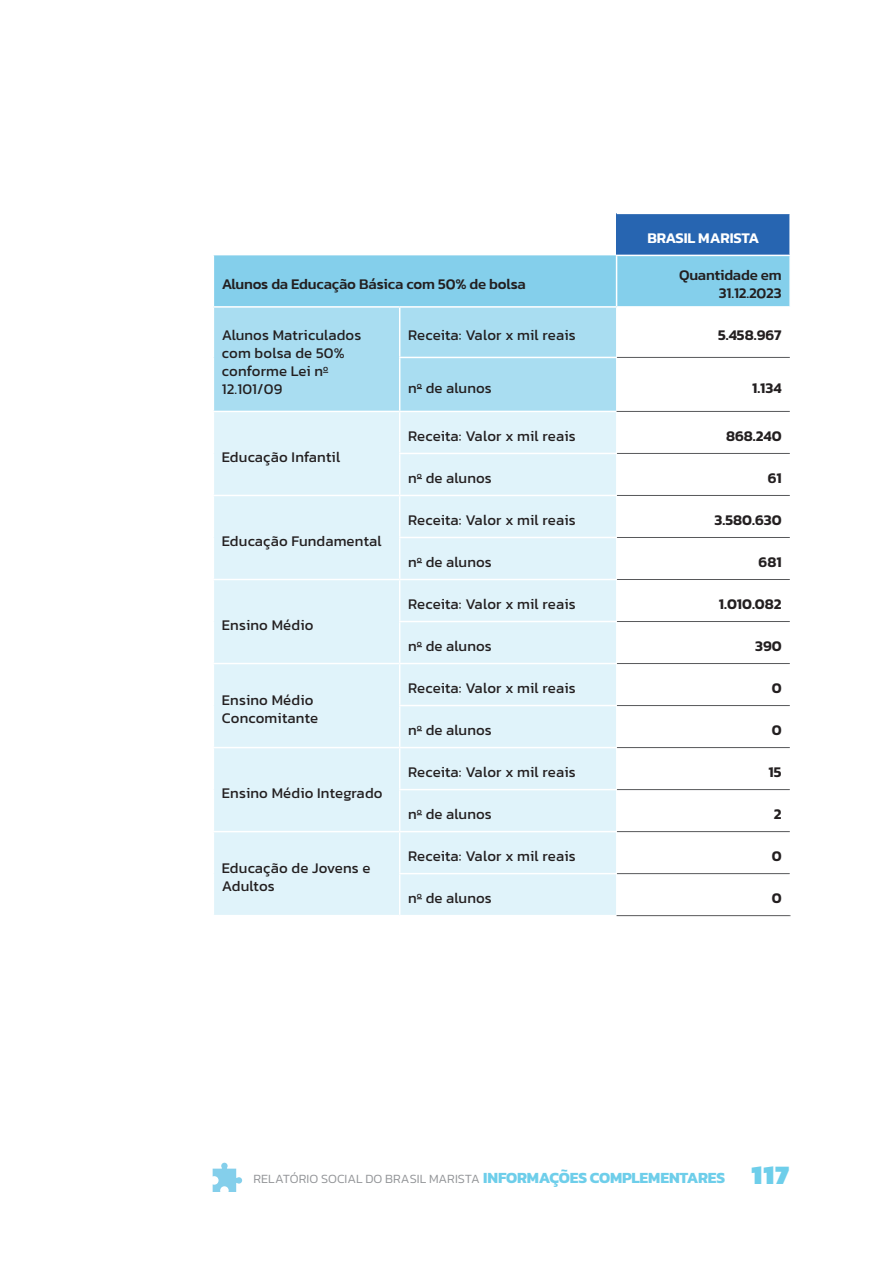
<style>
.page{position:relative;width:893px;height:1263px;background:#fff}
.page>*{position:absolute;margin:0;border:0;box-sizing:border-box;transform-origin:0 0}
.t1{font:15px/18px "Kanit";letter-spacing:.01em;color:#231f20}
.t2{font:500 15px/18px "Kanit";letter-spacing:-.01em;color:#231f20;text-align:right}
.t3{font:600 15px "Kanit";color:#231f20}
.t4{font:600 15px "Kanit";letter-spacing:-.01em;color:#fff}
.t5{font:300 12.75px "Kanit";color:#939598}
.s1{font-weight:700;font-size:15.75px;color:#6eceea}
.s2{font-weight:900;font-size:27px;color:#6eceea}
</style>
<div class="page">
<svg style="left:213px;top:1163px;width:29px;height:29px"></svg>
<div style="left:617px;top:213px;width:173px;height:42px;background:#2765b1"></div>
<div style="left:214px;top:412px;width:402px;height:503px;background:#e0f3fa"></div>
<hr style="left:789px;top:214px;width:2px;height:41px;background:#fff">
<hr style="left:399px;top:453px;width:217px;height:1px;background:#fff">
<hr style="left:213px;top:495px;width:187px;height:1px;background:#fff">
<hr style="left:400px;top:495px;width:216px;height:1px;background:#fff">
<hr style="left:399px;top:537px;width:217px;height:1px;background:#fff">
<hr style="left:213px;top:579px;width:187px;height:1px;background:#fff">
<hr style="left:400px;top:579px;width:216px;height:1px;background:#fff">
<hr style="left:399px;top:621px;width:217px;height:1px;background:#fff">
<hr style="left:213px;top:663px;width:187px;height:1px;background:#fff">
<hr style="left:400px;top:663px;width:216px;height:1px;background:#fff">
<hr style="left:399px;top:705px;width:217px;height:1px;background:#fff">
<hr style="left:213px;top:747px;width:187px;height:1px;background:#fff">
<hr style="left:400px;top:747px;width:216px;height:1px;background:#fff">
<hr style="left:399px;top:789px;width:217px;height:1px;background:#fff">
<hr style="left:213px;top:831px;width:187px;height:1px;background:#fff">
<hr style="left:400px;top:831px;width:216px;height:1px;background:#fff">
<hr style="left:399px;top:873px;width:217px;height:1px;background:#fff">
<hr style="left:399px;top:412px;width:1px;height:41px;background:#fff">
<hr style="left:399px;top:454px;width:1px;height:41px;background:#fff">
<hr style="left:399px;top:496px;width:1px;height:41px;background:#fff">
<hr style="left:399px;top:538px;width:1px;height:41px;background:#fff">
<hr style="left:399px;top:580px;width:1px;height:41px;background:#fff">
<hr style="left:399px;top:622px;width:1px;height:41px;background:#fff">
<hr style="left:399px;top:664px;width:1px;height:41px;background:#fff">
<hr style="left:399px;top:706px;width:1px;height:41px;background:#fff">
<hr style="left:399px;top:748px;width:1px;height:41px;background:#fff">
<hr style="left:399px;top:790px;width:1px;height:41px;background:#fff">
<hr style="left:399px;top:832px;width:1px;height:41px;background:#fff">
<hr style="left:399px;top:874px;width:1px;height:41px;background:#fff">
<hr style="left:617px;top:213px;width:174px;height:1px;background:#fff">
<hr style="left:617px;top:411px;width:173px;height:1px;background:#57585a">
<hr style="left:617px;top:453px;width:173px;height:1px;background:#57585a">
<hr style="left:617px;top:495px;width:173px;height:1px;background:#57585a">
<hr style="left:617px;top:537px;width:173px;height:1px;background:#57585a">
<hr style="left:617px;top:579px;width:173px;height:1px;background:#57585a">
<hr style="left:617px;top:621px;width:173px;height:1px;background:#57585a">
<hr style="left:617px;top:663px;width:173px;height:1px;background:#57585a">
<hr style="left:617px;top:705px;width:173px;height:1px;background:#57585a">
<hr style="left:617px;top:747px;width:173px;height:1px;background:#57585a">
<hr style="left:617px;top:789px;width:173px;height:1px;background:#57585a">
<hr style="left:617px;top:831px;width:173px;height:1px;background:#57585a">
<hr style="left:617px;top:873px;width:173px;height:1px;background:#57585a">
<hr style="left:617px;top:915px;width:173px;height:1px;background:#57585a">
<svg style="left:213px;top:255px;width:577px;height:156px"></svg>
<p class="t4" style="left:647px;top:226px;width:114px">BRASIL MARISTA</p>
<p class="t2" style="left:222px;top:275px;width:306px">Alunos da Educação Básica com 50% de bolsa</p>
<p class="t2" style="left:679px;top:266px;width:104px">Quantidade em<br>31.12.2023</p>
<p class="t1" style="left:222px;top:326px;width:141px">Alunos Matriculados com bolsa de 50% conforme Lei n<sup>o<br></sup>12.101/09</p>
<p class="t1" style="left:408px;top:326px;width:169px">Receita: Valor x mil reais</p>
<p class="t3" style="left:718px;top:324px;width:65px">5.458.967</p>
<p class="t1" style="left:408px;top:378px;width:85px">n<sup>o</sup> de alunos</p>
<p class="t3" style="left:752px;top:376px;width:31px">1.134</p>
<p class="t1" style="left:222px;top:447px;width:120px">Educação Infantil</p>
<p class="t1" style="left:222px;top:531px;width:161px">Educação Fundamental</p>
<p class="t1" style="left:222px;top:615px;width:93px">Ensino Médio</p>
<p class="t1" style="left:222px;top:690px;width:98px">Ensino Médio<br>Concomitante</p>
<p class="t1" style="left:222px;top:783px;width:162px">Ensino Médio Integrado</p>
<p class="t1" style="left:222px;top:858px;width:150px">Educação de Jovens e<br>Adultos</p>
<p class="t1" style="left:408px;top:426px;width:169px">Receita: Valor x mil reais</p>
<p class="t3" style="left:726px;top:424px;width:57px">868.240</p>
<p class="t1" style="left:408px;top:468px;width:85px">n<sup>o</sup> de alunos</p>
<p class="t3" style="left:768px;top:466px;width:15px">61</p>
<p class="t1" style="left:408px;top:510px;width:169px">Receita: Valor x mil reais</p>
<p class="t3" style="left:715px;top:508px;width:69px">3.580.630</p>
<p class="t1" style="left:408px;top:552px;width:85px">n<sup>o</sup> de alunos</p>
<p class="t3" style="left:759px;top:550px;width:25px">681</p>
<p class="t1" style="left:408px;top:594px;width:169px">Receita: Valor x mil reais</p>
<p class="t3" style="left:719px;top:592px;width:64px">1.010.082</p>
<p class="t1" style="left:408px;top:636px;width:85px">n<sup>o</sup> de alunos</p>
<p class="t3" style="left:755px;top:634px;width:28px">390</p>
<p class="t1" style="left:408px;top:678px;width:169px">Receita: Valor x mil reais</p>
<p class="t3" style="left:772px;top:676px;width:11px">0</p>
<p class="t1" style="left:408px;top:720px;width:85px">n<sup>o</sup> de alunos</p>
<p class="t3" style="left:772px;top:718px;width:11px">0</p>
<p class="t1" style="left:408px;top:762px;width:169px">Receita: Valor x mil reais</p>
<p class="t3" style="left:769px;top:760px;width:15px">15</p>
<p class="t1" style="left:408px;top:804px;width:85px">n<sup>o</sup> de alunos</p>
<p class="t3" style="left:774px;top:802px;width:9px">2</p>
<p class="t1" style="left:408px;top:846px;width:169px">Receita: Valor x mil reais</p>
<p class="t3" style="left:772px;top:844px;width:11px">0</p>
<p class="t1" style="left:408px;top:888px;width:85px">n<sup>o</sup> de alunos</p>
<p class="t3" style="left:772px;top:886px;width:11px">0</p>
<p class="t5" style="left:253px;top:1170px;width:537px">RELATÓRIO SOCIAL DO BRASIL MARISTA <span class="s1">INFORMAÇÕES COMPLEMENTARES</span> <span class="s2">117</span></p>
</div>
